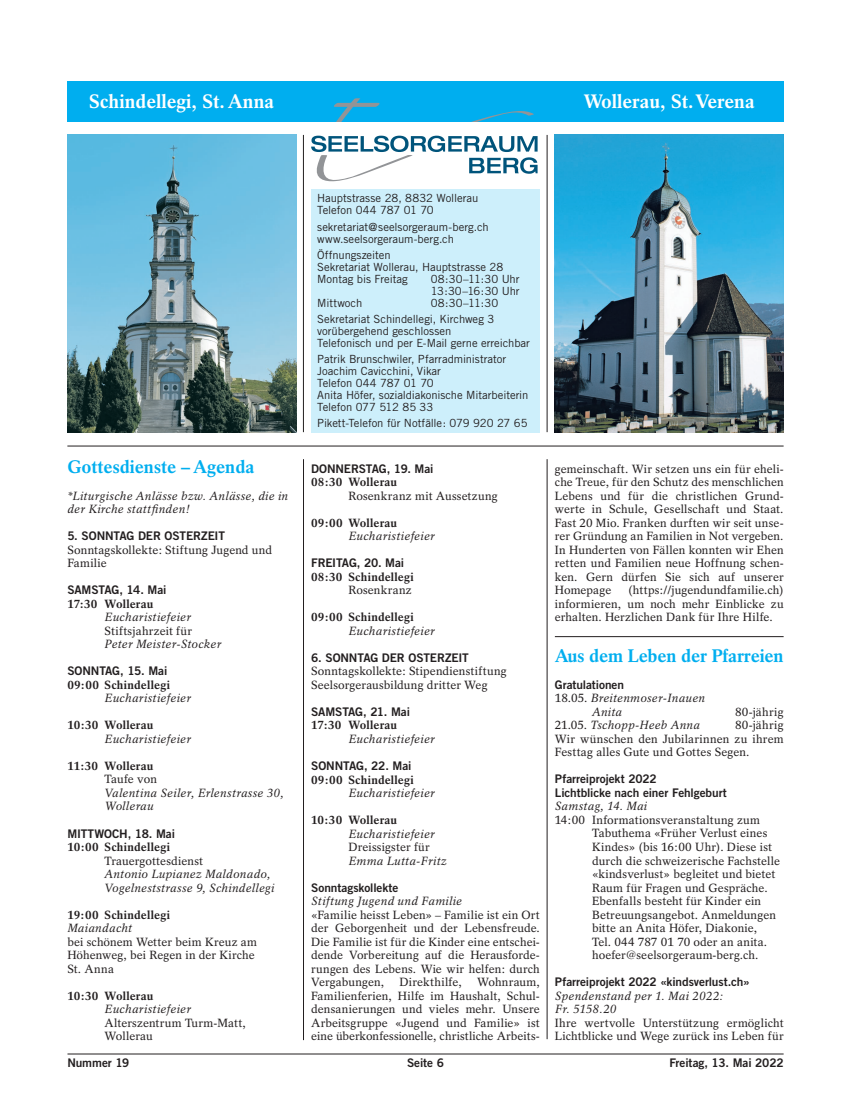
<style>
.page{position:relative;width:851px;height:1117px;background:#fff}
.page>*{position:absolute;margin:0;border:0;box-sizing:border-box;transform-origin:0 0}
.t1{font:700 19.38px "Rotation";color:#fff}
.t2{font:700 18.12px "Rotation";letter-spacing:-.01em;color:#00aeef}
.t3{font:11.88px/13.5px "Rotation";letter-spacing:.01em;color:#231f20}
.t4{font:italic 11.88px/13.5px "Rotation";letter-spacing:.02em;color:#231f20}
.t5{font:11.88px/13.5px "Trade Gothic Bold Two";letter-spacing:-.01em;color:#231f20}
.t6{font:700 11.88px "Rotation";letter-spacing:.015em;color:#231f20}
.t7{font:11.88px "Rotation";letter-spacing:-.01em;color:#231f20}
.t8{font:11.25px/11.9px "Trade Gothic";letter-spacing:-.005em;color:#231f20}
.s1{font-style:normal}
</style>
<div class="page">
<hr style="left:67px;top:1053px;width:716px;height:1px;background:#231f20">
<hr style="left:554px;top:636px;width:229px;height:1px;background:#231f20">
<div style="left:311px;top:189px;width:228px;height:243px;background:#cdeffb"></div>
<hr style="left:303px;top:459px;width:1px;height:580px;background:#231f20">
<hr style="left:547px;top:459px;width:1px;height:579px;background:#231f20">
<hr style="left:547px;top:135px;width:1px;height:297px;background:#231f20">
<hr style="left:303px;top:135px;width:1px;height:297px;background:#231f20">
<div style="left:67px;top:81px;width:229px;height:40px;background:#00aeef"></div>
<div style="left:555px;top:81px;width:228px;height:40px;background:#00aeef"></div>
<img style="left:67px;top:135px;width:229px;height:297px">
<img style="left:555px;top:135px;width:228px;height:297px">
<svg style="left:311px;top:136px;width:226px;height:45px"></svg>
<div style="left:296px;top:81px;width:258px;height:40px;background:#00aeef"></div>
<svg style="left:474px;top:111px;width:60px;height:10px"></svg>
<svg style="left:334px;top:98px;width:46px;height:23px"></svg>
<hr style="left:67px;top:445px;width:716px;height:1px;background:#231f20">
<h1 class="t1" style="left:89px;top:90px;width:186px">Schindellegi, St. Anna</h1>
<h1 class="t1" style="left:583px;top:90px;width:172px">Wollerau, St. Verena</h1>
<p class="t8" style="left:317px;top:192px;width:162px">Hauptstrasse 28, 8832 Wollerau<br>Telefon 044 787 01 70</p>
<p class="t8" style="left:317px;top:220px;width:173px">sekretariat@seelsorgeraum-berg.ch www.seelsorgeraum-berg.ch</p>
<p class="t8" style="left:317px;top:248px;width:187px">Öffnungszeiten<br>Sekretariat Wollerau, Hauptstrasse 28<br>Montag bis Freitag</p>
<p class="t8" style="left:430px;top:272px;width:90px">08:30–11:30 Uhr<br>13:30–16:30 Uhr</p>
<h2 class="t2" style="left:67px;top:455px;width:189px">Gottesdienste – Agenda</h2>
<p class="t4" style="left:67px;top:489px;width:222px">*Liturgische Anlässe bzw. Anlässe, die in der Kirche stattfinden!</p>
<p class="t5" style="left:67px;top:529px;width:159px">5. SONNTAG DER OSTERZEIT</p>
<p class="t3" style="left:67px;top:543px;width:206px">Sonntagskollekte: Stiftung Jugend und<br>Familie</p>
<p class="t5" style="left:67px;top:583px;width:101px">SAMSTAG, 14. Mai</p>
<p class="t6" style="left:67px;top:596px;width:87px">17:30 Wollerau</p>
<p class="t4" style="left:105px;top:610px;width:88px">Eucharistiefeier</p>
<p class="t3" style="left:105px;top:624px;width:89px">Stiftsjahrzeit für</p>
<p class="t4" style="left:105px;top:637px;width:118px">Peter Meister-Stocker</p>
<p class="t5" style="left:67px;top:664px;width:101px">SONNTAG, 15. Mai</p>
<p class="t6" style="left:67px;top:677px;width:104px">09:00 Schindellegi</p>
<p class="t4" style="left:105px;top:691px;width:88px">Eucharistiefeier</p>
<p class="t6" style="left:67px;top:718px;width:87px">10:30 Wollerau</p>
<p class="t4" style="left:105px;top:732px;width:88px">Eucharistiefeier</p>
<p class="t6" style="left:67px;top:758px;width:87px">11:30 Wollerau</p>
<p class="t7" style="left:105px;top:772px;width:54px">Taufe von</p>
<p class="t4" style="left:105px;top:786px;width:181px">Valentina Seiler, Erlenstrasse 30,<br>Wollerau</p>
<p class="t5" style="left:67px;top:826px;width:109px">MITTWOCH, 18. Mai</p>
<p class="t6" style="left:67px;top:839px;width:104px">10:00 Schindellegi</p>
<p class="t3" style="left:105px;top:853px;width:100px">Trauergottesdienst</p>
<p class="t4" style="left:105px;top:867px;width:171px">Antonio Lupianez Maldonado,<br>Vogelneststrasse 9, Schindellegi</p>
<p class="t6" style="left:67px;top:907px;width:104px">19:00 Schindellegi</p>
<p class="t4" style="left:67px;top:921px;width:66px">Maiandacht</p>
<p class="t3" style="left:67px;top:934px;width:191px">bei schönem Wetter beim Kreuz am<br>Höhenweg, bei Regen in der Kirche<br>St. Anna</p>
<p class="t6" style="left:67px;top:988px;width:87px">10:30 Wollerau</p>
<p class="t4" style="left:105px;top:1002px;width:88px">Eucharistiefeier</p>
<p class="t3" style="left:105px;top:1015px;width:143px">Alterszentrum Turm-Matt,<br>Wollerau</p>
<p class="t8" style="left:317px;top:294px;width:182px;line-height:16.2px;text-indent:113px">08:30–11:30<br>Sekretariat Schindellegi, Kirchweg 3</p>
<p class="t8" style="left:317px;top:324px;width:214px">vorübergehend geschlossen<br>Telefonisch und per E-Mail gerne erreichbar</p>
<p class="t8" style="left:317px;top:352px;width:213px">Patrik Brunschwiler, Pfarradministrator<br>Joachim Cavicchini, Vikar<br>Telefon 044 787 01 70<br>Anita Höfer, sozialdiakonische Mitarbeiterin<br>Telefon 077 512 85 33</p>
<p class="t8" style="left:317px;top:416px;width:212px">Pikett-Telefon für Notfälle: 079 920 27 65</p>
<p class="t8" style="left:317px;top:296px;width:47px">Mittwoch</p>
<p class="t5" style="left:311px;top:461px;width:124px">DONNERSTAG, 19. Mai</p>
<p class="t6" style="left:311px;top:475px;width:87px">08:30 Wollerau</p>
<p class="t3" style="left:348px;top:489px;width:151px">Rosenkranz mit Aussetzung</p>
<p class="t6" style="left:311px;top:515px;width:87px">09:00 Wollerau</p>
<p class="t4" style="left:348px;top:529px;width:88px">Eucharistiefeier</p>
<p class="t5" style="left:311px;top:556px;width:95px">FREITAG, 20. Mai</p>
<p class="t6" style="left:311px;top:569px;width:104px">08:30 Schindellegi</p>
<p class="t3" style="left:348px;top:583px;width:65px">Rosenkranz</p>
<p class="t6" style="left:311px;top:610px;width:104px">09:00 Schindellegi</p>
<p class="t4" style="left:348px;top:624px;width:88px">Eucharistiefeier</p>
<p class="t5" style="left:311px;top:650px;width:159px">6. SONNTAG DER OSTERZEIT</p>
<p class="t3" style="left:311px;top:664px;width:197px">Sonntagskollekte: Stipendienstiftung<br>Seelsorgerausbildung dritter Weg</p>
<p class="t5" style="left:311px;top:704px;width:100px">SAMSTAG, 21. Mai</p>
<p class="t6" style="left:311px;top:718px;width:87px">17:30 Wollerau</p>
<p class="t4" style="left:348px;top:732px;width:88px">Eucharistiefeier</p>
<p class="t5" style="left:311px;top:758px;width:102px">SONNTAG, 22. Mai</p>
<p class="t6" style="left:311px;top:772px;width:104px">09:00 Schindellegi</p>
<p class="t4" style="left:348px;top:786px;width:88px">Eucharistiefeier</p>
<p class="t6" style="left:311px;top:812px;width:87px">10:30 Wollerau</p>
<p class="t4" style="left:348px;top:826px;width:88px">Eucharistiefeier</p>
<p class="t3" style="left:348px;top:840px;width:83px">Dreissigster für</p>
<p class="t4" style="left:348px;top:853px;width:100px">Emma Lutta-Fritz</p>
<p class="t5" style="left:311px;top:880px;width:89px">Sonntagskollekte</p>
<p class="t4" style="left:311px;top:894px;width:152px">Stiftung Jugend und Familie</p>
<p class="t3" style="left:311px;top:907px;width:230px;text-align:justify">«Familie heisst Leben» – Familie ist ein Ort der Geborgenheit und der Lebensfreude.<br>Die Familie ist für die Kinder eine entschei&shy;dende Vorbereitung auf die Herausforde&shy;rungen des Lebens. Wie wir helfen: durch Vergabungen,</p>
<p class="t3" style="left:311px;top:975px;width:230px;text-align:justify;text-indent:166px">Wohnraum, Familienferien, Hilfe im Haushalt, Schul&shy;densanierungen und vieles mehr. Unsere Arbeitsgruppe «Jugend und Familie» ist eine überkonfessionelle, christliche Arbeits-</p>
<p class="t3" style="left:399px;top:975px;width:64px">Direkthilfe,</p>
<p class="t3" style="left:554px;top:462px;width:230px;text-align:justify">gemeinschaft. Wir setzen uns ein für eheli&shy;che Treue, für den Schutz des menschlichen Lebens und für die christlichen Grund&shy;werte in Schule, Gesellschaft und Staat.<br>Fast 20 Mio. Franken durften wir seit unse&shy;rer Gründung an Familien in Not vergeben.<br>In Hunderten von Fällen konnten wir Ehen retten und Familien neue Hoffnung schen&shy;ken. Gern dürfen Sie sich auf unserer Homepage</p>
<p class="t3" style="left:554px;top:583px;width:230px;text-align:justify;text-indent:74px">(https://jugendundfamilie.ch) informieren, um noch mehr Einblicke zu erhalten. Herzlichen Dank für Ihre Hilfe.</p>
<h2 class="t2" style="left:554px;top:644px;width:230px">Aus dem Leben der Pfarreien</h2>
<p class="t5" style="left:554px;top:677px;width:71px">Gratulationen</p>
<p class="t4" style="left:592px;top:691px;width:115px;text-indent:-37px"><span class="s1">18.05.</span> Breitenmoser-Inauen<br>Anita</p>
<p class="t3" style="left:735px;top:705px;width:50px">80-jährig</p>
<p class="t3" style="left:555px;top:718px;width:230px;text-align:justify;text-indent:180px">80-jährig Wir wünschen den Jubilarinnen zu ihrem Festtag alles Gute und Gottes Segen.</p>
<p class="t5" style="left:555px;top:772px;width:173px">Pfarreiprojekt 2022<br>Lichtblicke nach einer Fehlgeburt</p>
<p class="t4" style="left:555px;top:799px;width:94px">Samstag, 14. Mai</p>
<p class="t3" style="left:592px;top:813px;width:189px;text-indent:-37px">14:00 Informationsveranstaltung zum Tabuthema «Früher Verlust eines Kindes» (bis 16:00 Uhr). Diese ist durch die schweizerische Fachstelle «kindsverlust» begleitet und bietet Raum für Fragen und Gespräche.<br>Ebenfalls besteht für Kinder ein Betreuungsangebot. Anmeldungen bitte an Anita Höfer, Diakonie,<br>Tel. 044 787 01 70 oder an anita. hoefer@seelsorgeraum-berg.ch.</p>
<p class="t5" style="left:555px;top:974px;width:196px">Pfarreiprojekt 2022 «kindsverlust.ch»</p>
<p class="t4" style="left:555px;top:988px;width:170px">Spendenstand per 1. Mai 2022:<br>Fr. 5158.20</p>
<p class="t3" style="left:555px;top:1015px;width:230px">Ihre wertvolle Unterstützung ermöglicht<br>Lichtblicke und Wege zurück ins Leben für</p>
<p class="t4" style="left:555px;top:718px;width:147px"><span class="s1">21.05.</span> Tschopp-Heeb Anna</p>
<p class="t5" style="left:67px;top:1055px;width:64px">Nummer 19</p>
<p class="t5" style="left:407px;top:1055px;width:38px">Seite 6</p>
<p class="t5" style="left:669px;top:1055px;width:116px">Freitag, 13. Mai 2022</p>
</div>
